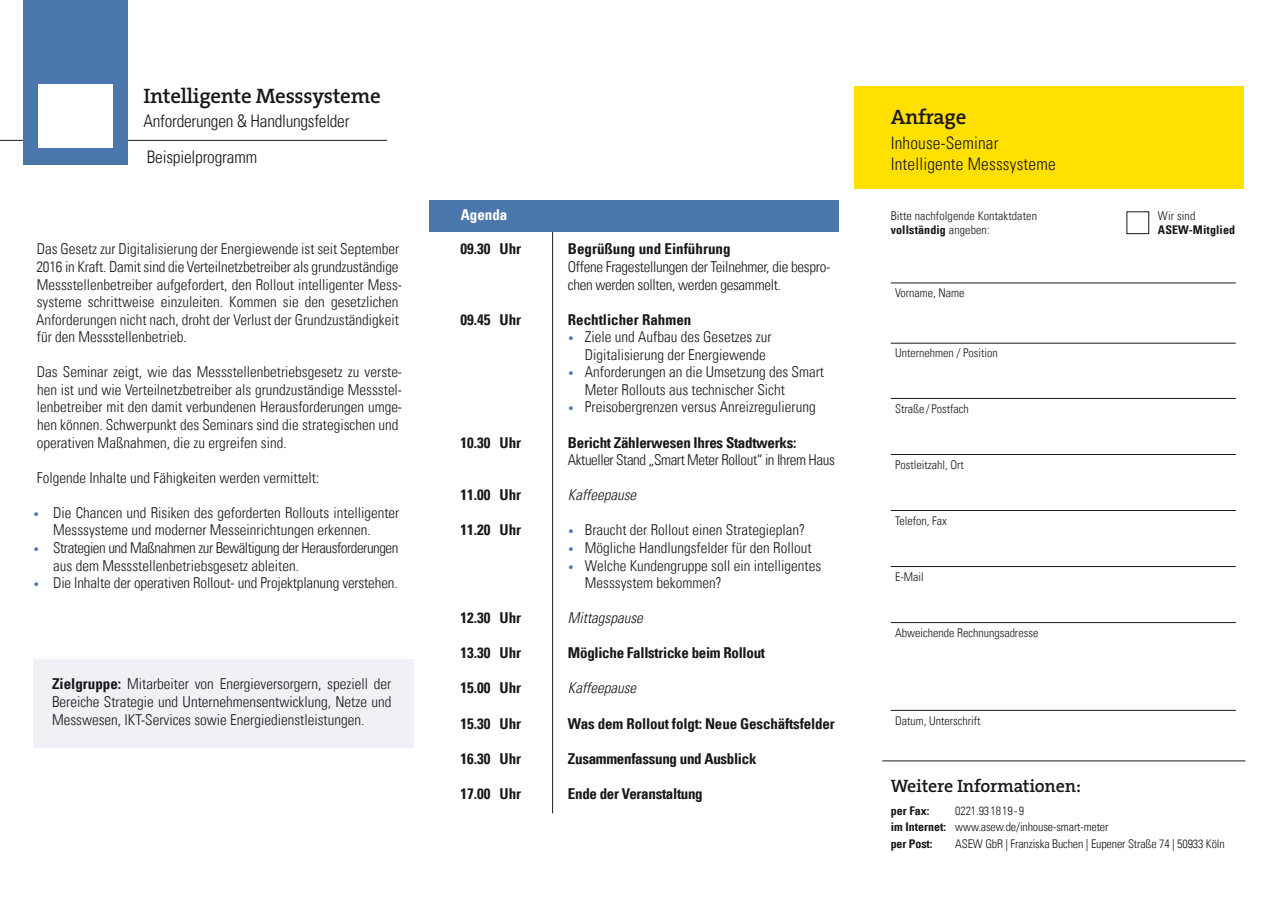
<style>
.page{position:relative;width:1272px;height:902px;background:#fff}
.page>*{position:absolute;margin:0;border:0;box-sizing:border-box;transform-origin:0 0}
.t1{font:21px "The Serif HP6 Se Bld";letter-spacing:-.015em;color:#1a171c}
.t2{font:18px "The Serif HP6 Se Bld";letter-spacing:-.01em;color:#1a171c}
.t3{font:300 condensed 17.25px "Univers LT";letter-spacing:-.01em;color:#1a171c}
.t4{font:300 condensed 17.25px/21px "Univers LT";letter-spacing:.01em;color:#1a171c}
.t5{font:300 condensed 15px/17.5px "Univers LT";color:#1a171c}
.t6{font:700 condensed 15px "Univers LT";letter-spacing:-.01em;color:#1a171c}
.t7{font:300 condensed 15px/17.5px "Univers LT";letter-spacing:-.03em;color:#1a171c}
.t8{font:300 condensed 15px/17.5px "Univers LT";letter-spacing:-.02em;color:#1a171c}
.t9{font:italic 300 condensed 15px "Univers LT";color:#1a171c}
.t10{font:700 condensed 15px "Univers LT";color:#fff}
.Fließtext{font:300 condensed 12px/13.5px "Univers LT";color:#1a171c}
.Fließtext_Rückseite{font:300 condensed 12px "Univers LT";letter-spacing:-.01em;color:#1a171c}
.Fließtext-2{font:700 condensed 12px/13.5px "Univers LT";letter-spacing:.01em;color:#1a171c}
.Fließtext_Rückseite-2{font:700 condensed 12px "Univers LT";letter-spacing:-.01em;color:#1a171c}
.s1{font-size:10.5px;color:#4b77ad}
.s2{font-weight:700}
.s3{font-weight:300}
</style>
<div class="page">
<hr style="left:0;top:140px;width:387px;height:1px;background:#1a171c">
<div style="left:23px;top:0;width:105px;height:164px;background:#4b77ad"></div>
<div style="left:39px;top:84px;width:74px;height:64px;background:#fff"></div>
<hr style="left:552px;top:225px;width:1px;height:588px;background:#1a171c">
<div style="left:854px;top:86px;width:389px;height:102px;background:#ffe000"></div>
<hr style="left:882px;top:760px;width:363px;height:1px;background:#1a171c">
<hr style="left:890px;top:283px;width:345px;height:1px;background:#1a171c">
<hr style="left:890px;top:454px;width:345px;height:1px;background:#1a171c">
<hr style="left:890px;top:510px;width:345px;height:1px;background:#1a171c">
<hr style="left:890px;top:566px;width:345px;height:1px;background:#1a171c">
<hr style="left:890px;top:622px;width:345px;height:1px;background:#1a171c">
<hr style="left:890px;top:710px;width:345px;height:1px;background:#1a171c">
<hr style="left:890px;top:398px;width:345px;height:1px;background:#1a171c">
<hr style="left:890px;top:343px;width:345px;height:1px;background:#1a171c">
<div style="left:33px;top:659px;width:381px;height:88px;background:#eff1f7"></div>
<div style="left:429px;top:200px;width:410px;height:32px;background:#4b77ad"></div>
<p class="t1" style="left:144px;top:82px;width:239px">Intelligente Messsysteme</p>
<p class="t3" style="left:144px;top:111px;width:207px">Anforderungen &amp; Handlungsfelder</p>
<p class="t3" style="left:147px;top:147px;width:112px">Beispielprogramm</p>
<p class="t5" style="left:36px;top:240px;width:367px">Das Gesetz zur Digitalisierung der Energiewende ist seit September 2016 in Kraft. Damit sind die Verteilnetzbetreiber als grundzuständige Messstellenbetreiber aufgefordert, den Rollout intelligenter Mess&shy;systeme schrittweise einzuleiten. Kommen sie den gesetzlichen Anforderungen nicht nach, droht der Verlust der Grundzuständigkeit für den Messstellenbetrieb.</p>
<p class="t5" style="left:37px;top:363px;width:367px">Das Seminar zeigt, wie das Messstellenbetriebsgesetz zu verste&shy;hen ist und wie Verteilnetzbetreiber als grundzuständige Messstel&shy;lenbetreiber mit den damit verbundenen Herausforderungen umge&shy;hen können. Schwerpunkt des Seminars sind die strategischen und operativen Maßnahmen, die zu ergreifen sind.</p>
<p class="t5" style="left:37px;top:468px;width:284px">Folgende Inhalte und Fähigkeiten werden vermittelt:</p>
<p class="t5" style="left:33px;top:503px;width:367px;text-align:center"><span class="s1">•</span> Die Chancen und Risiken des geforderten Rollouts intelligenter<br>Messsysteme und moderner Messeinrichtungen erkennen.</p>
<p class="t7" style="left:53px;top:539px;width:347px;text-indent:-20px"><span class="s1">•</span> Strategien und Maßnahmen zur Bewältigung der Herausforderungen aus dem Messstellenbetriebsgesetz ableiten.</p>
<p class="t5" style="left:33px;top:574px;width:366px"><span class="s1">•</span> Die Inhalte der operativen Rollout- und Projektplanung verstehen.</p>
<p class="t5" style="left:52px;top:675px;width:341px;line-height:18px;text-align:justify"><span class="s2">Zielgruppe:</span> Mitarbeiter von Energieversorgern, speziell der Bereiche Strategie und Unternehmensentwicklung, Netze und Messwesen, IKT-Services sowie Energiedienstleistungen.</p>
<p class="t10" style="left:460px;top:206px;width:48px">Agenda</p>
<p class="t6" style="left:460px;top:240px;width:62px">09.30 Uhr</p>
<p class="t6" style="left:460px;top:310px;width:62px">09.45 Uhr</p>
<p class="t6" style="left:460px;top:433px;width:62px">10.30 Uhr</p>
<p class="t6" style="left:460px;top:485px;width:62px">11.00 Uhr</p>
<p class="t6" style="left:460px;top:521px;width:62px">11.20 Uhr</p>
<p class="t6" style="left:460px;top:608px;width:62px">12.30 Uhr</p>
<p class="t6" style="left:460px;top:643px;width:62px">13.30 Uhr</p>
<p class="t6" style="left:460px;top:678px;width:62px">15.00 Uhr</p>
<p class="t6" style="left:460px;top:714px;width:62px">15.30 Uhr</p>
<p class="t6" style="left:460px;top:749px;width:62px">16.30 Uhr</p>
<p class="t6" style="left:460px;top:784px;width:62px">17.00 Uhr</p>
<p class="t8" style="left:568px;top:240px;width:264px"><span class="s2">Begrüßung und Einführung<br></span>Offene Fragestellungen der Teilnehmer, die bespro&shy;chen werden sollten, werden gesammelt.</p>
<p class="t6" style="left:568px;top:310px;width:125px">Rechtlicher Rahmen</p>
<p class="t5" style="left:585px;top:328px;width:188px;text-indent:-17px"><span class="s1">•</span> Ziele und Aufbau des Gesetzes zur<br>Digitalisierung der Energiewende</p>
<p class="t5" style="left:585px;top:363px;width:241px;text-indent:-17px"><span class="s1">•</span> Anforderungen an die Umsetzung des Smart<br>Meter Rollouts aus technischer Sicht</p>
<p class="t5" style="left:568px;top:398px;width:249px"><span class="s1">•</span> Preisobergrenzen versus Anreizregulierung</p>
<p class="t7" style="left:568px;top:433px;width:268px"><span class="s2">Bericht Zählerwesen Ihres Stadtwerks:<br></span>Aktueller Stand „Smart Meter Rollout“ in Ihrem Haus</p>
<p class="t9" style="left:568px;top:486px;width:70px">Kaffeepause</p>
<p class="t5" style="left:568px;top:521px;width:238px"><span class="s1">•</span> Braucht der Rollout einen Strategieplan?</p>
<p class="t5" style="left:568px;top:539px;width:245px"><span class="s1">•</span> Mögliche Handlungsfelder für den Rollout</p>
<p class="t5" style="left:585px;top:556px;width:238px;text-indent:-17px"><span class="s1">•</span> Welche Kundengruppe soll ein intelligentes<br>Messsystem bekommen?</p>
<p class="t9" style="left:568px;top:608px;width:76px">Mittagspause</p>
<p class="t6" style="left:568px;top:643px;width:199px">Mögliche Fallstricke beim Rollout</p>
<p class="t9" style="left:568px;top:679px;width:70px">Kaffeepause</p>
<p class="t6" style="left:568px;top:714px;width:268px">Was dem Rollout folgt: Neue Geschäftsfelder</p>
<p class="t6" style="left:568px;top:749px;width:190px">Zusammenfassung und Ausblick</p>
<p class="t6" style="left:568px;top:784px;width:136px">Ende der Veranstaltung</p>
<p class="t1" style="left:890px;top:103px;width:77px">Anfrage</p>
<p class="t4" style="left:890px;top:133px;width:166px">Inhouse-Seminar<br>Intelligente Messsysteme</p>
<p class="Fließtext" style="left:890px;top:209px;width:148px">Bitte nachfolgende Kontaktdaten <span class="s2">vollständig</span> angeben:</p>
<p class="Fließtext-2" style="left:1157px;top:209px;width:79px"><span class="s3">Wir sind<br></span>ASEW-Mitglied</p>
<p class="Fließtext" style="left:895px;top:286px;width:71px">Vorname, Name</p>
<p class="Fließtext" style="left:895px;top:346px;width:104px">Unternehmen / Position</p>
<p class="Fließtext" style="left:895px;top:402px;width:75px">Straße / Postfach</p>
<p class="Fließtext" style="left:895px;top:458px;width:70px">Postleitzahl, Ort</p>
<p class="Fließtext" style="left:895px;top:514px;width:53px">Telefon, Fax</p>
<p class="Fließtext" style="left:895px;top:570px;width:30px">E-Mail</p>
<p class="Fließtext" style="left:895px;top:626px;width:145px">Abweichende Rechnungsadresse</p>
<p class="Fließtext" style="left:895px;top:713px;width:87px">Datum, Unterschrift</p>
<p class="t2" style="left:890px;top:774px;width:192px">Weitere Informationen:</p>
<p class="Fließtext_Rückseite-2" style="left:890px;top:803px;width:40px">per Fax:</p>
<p class="Fließtext_Rückseite" style="left:955px;top:803px;width:70px">0221.931819-9</p>
<p class="Fließtext_Rückseite" style="left:890px;top:819px;width:219px"><span class="s2">im Internet:</span> www.asew.de/inhouse-smart-meter</p>
<p class="Fließtext_Rückseite-2" style="left:890px;top:836px;width:43px">per Post:</p>
<p class="Fließtext_Rückseite" style="left:955px;top:836px;width:271px">ASEW GbR | Franziska Buchen | Eupener Straße 74 | 50933 Köln</p>
</div>
